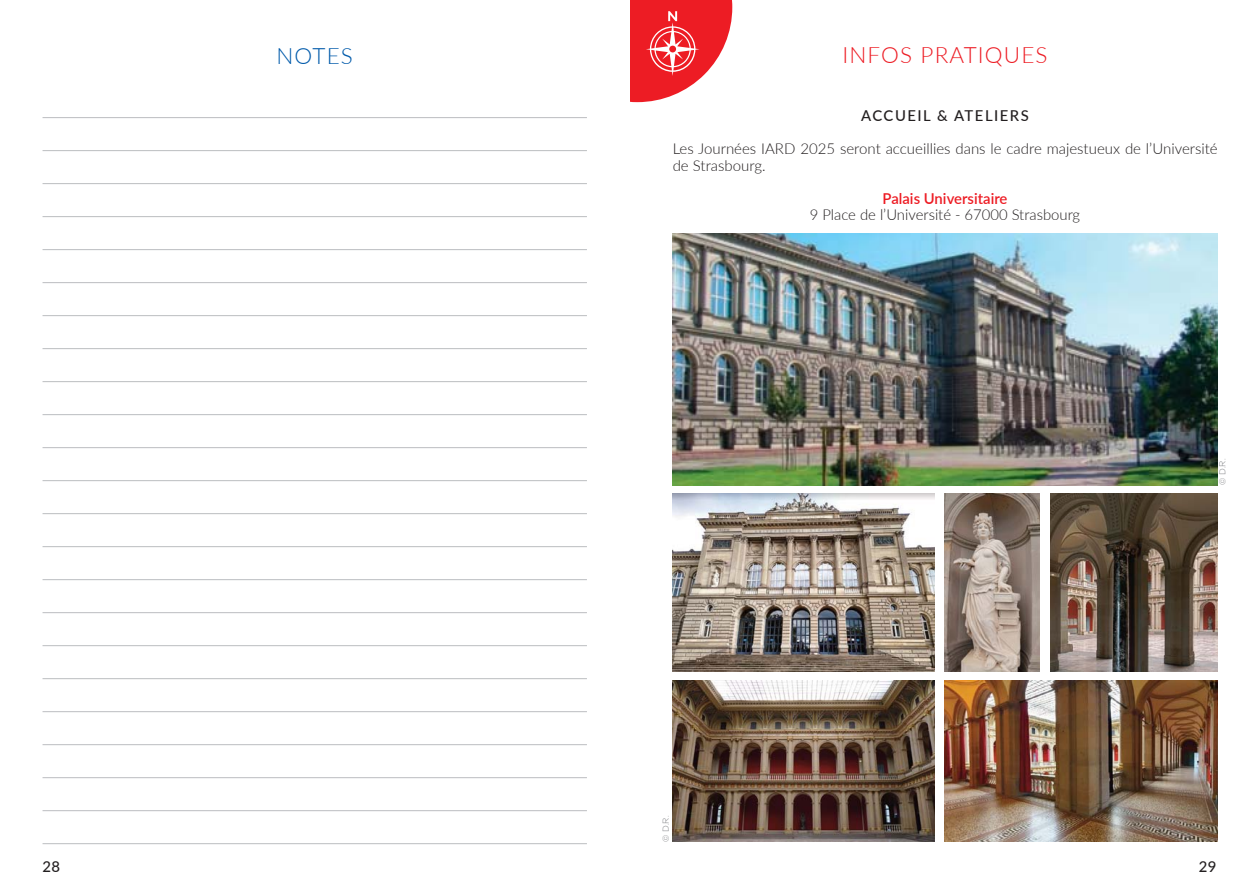
<style>
.page{position:relative;width:1259px;height:893px;background:#fff}
.page>*{position:absolute;margin:0;border:0;box-sizing:border-box;transform-origin:0 0}
.t1{font:300 22.5px "Lato";letter-spacing:.05em;color:#ed1c24}
.t2{font:300 22.5px "Lato";letter-spacing:.05em;color:#005aaa}
.t3{font:300 15px/16.5px "Lato";color:#231f20}
.t4{font:500 15px "Lato";letter-spacing:.1em;color:#231f20}
.t5{font:600 15px "Lato";color:#ed1c24}
.t6{font:300 9px "Galano Grotesque";color:#808285}
</style>
<div class="page">
<img style="left:672px;top:233px;width:545px;height:252px">
<img style="left:672px;top:494px;width:262px;height:178px">
<img style="left:945px;top:494px;width:94px;height:178px">
<img style="left:1050px;top:494px;width:167px;height:178px">
<img style="left:945px;top:681px;width:272px;height:161px">
<img style="left:672px;top:680px;width:262px;height:162px">
<svg style="left:630px;top:0;width:102px;height:102px"></svg>
<hr style="left:43px;top:117px;width:544px;height:1px;background:#bbbdc0">
<hr style="left:43px;top:150px;width:544px;height:1px;background:#bbbdc0">
<hr style="left:43px;top:183px;width:544px;height:1px;background:#bbbdc0">
<hr style="left:43px;top:216px;width:544px;height:1px;background:#bbbdc0">
<hr style="left:43px;top:249px;width:544px;height:1px;background:#bbbdc0">
<hr style="left:43px;top:282px;width:544px;height:1px;background:#bbbdc0">
<hr style="left:43px;top:315px;width:544px;height:1px;background:#bbbdc0">
<hr style="left:43px;top:348px;width:544px;height:1px;background:#bbbdc0">
<hr style="left:43px;top:381px;width:544px;height:1px;background:#bbbdc0">
<hr style="left:43px;top:414px;width:544px;height:1px;background:#bbbdc0">
<hr style="left:43px;top:447px;width:544px;height:1px;background:#bbbdc0">
<hr style="left:43px;top:480px;width:544px;height:1px;background:#bbbdc0">
<hr style="left:43px;top:513px;width:544px;height:1px;background:#bbbdc0">
<hr style="left:43px;top:546px;width:544px;height:1px;background:#bbbdc0">
<hr style="left:43px;top:579px;width:544px;height:1px;background:#bbbdc0">
<hr style="left:43px;top:612px;width:544px;height:1px;background:#bbbdc0">
<hr style="left:43px;top:645px;width:544px;height:1px;background:#bbbdc0">
<hr style="left:43px;top:678px;width:544px;height:1px;background:#bbbdc0">
<hr style="left:43px;top:711px;width:544px;height:1px;background:#bbbdc0">
<hr style="left:43px;top:744px;width:544px;height:1px;background:#bbbdc0">
<hr style="left:43px;top:777px;width:544px;height:1px;background:#bbbdc0">
<hr style="left:43px;top:810px;width:544px;height:1px;background:#bbbdc0">
<hr style="left:43px;top:843px;width:544px;height:1px;background:#bbbdc0">
<h1 class="t2" style="left:276px;top:42px;width:78px">NOTES</h1>
<h1 class="t1" style="left:842px;top:41px;width:207px">INFOS PRATIQUES</h1>
<p class="t4" style="left:861px;top:106px;width:169px">ACCUEIL &amp; ATELIERS</p>
<p class="t3" style="left:672px;top:140px;width:546px">Les Journées IARD 2025 seront accueillies dans le cadre majestueux de l’Université de Strasbourg.</p>
<p class="t5" style="left:882px;top:189px;width:126px">Palais Universitaire</p>
<p class="t3" style="left:809px;top:206px;width:272px">9 Place de l’Université 67000 Strasbourg</p>
<p class="t6" style="left:660px;top:842px;width:28px;rotate:-90deg">© D.R.</p>
<p class="t6" style="left:1217px;top:485px;width:28px;rotate:-90deg">© D.R.</p>
<p class="t4" style="left:43px;top:857px;width:19px">28</p>
<p class="t4" style="left:1199px;top:857px;width:19px">29</p>
</div>
